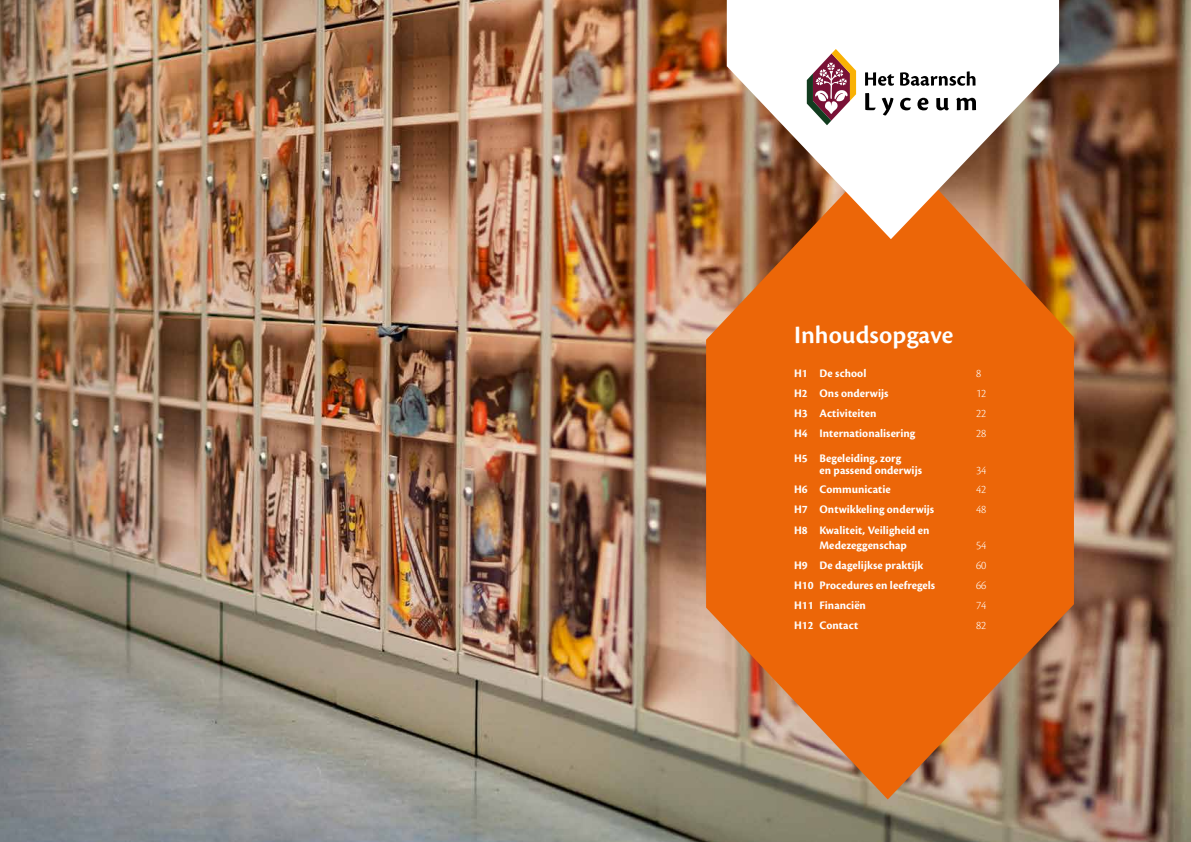
<style>
.page{position:relative;width:1191px;height:842px;background:#fff}
.page>*{position:absolute;margin:0;border:0;box-sizing:border-box;transform-origin:0 0}
.t1{font:600 26px "Cronos Pro";color:#fff}
.t2{font:700 12px/13px "Cronos Pro";letter-spacing:.005em;color:#fff}
.t3{font:300 12px "Cronos Pro";color:#fff}
</style>
<div class="page">
<img style="left:0;top:0;width:1191px;height:842px">
<svg style="left:706px;top:141px;width:368px;height:658px;background:#db6c1d"></svg>
<svg style="left:727px;top:0;width:332px;height:239px"></svg>
<svg style="left:865px;top:72px;width:29px;height:14px"></svg>
<svg style="left:900px;top:71px;width:75px;height:15px"></svg>
<svg style="left:865px;top:93px;width:10px;height:17px"></svg>
<svg style="left:881px;top:98px;width:12px;height:17px"></svg>
<svg style="left:900px;top:98px;width:10px;height:12px"></svg>
<svg style="left:917px;top:98px;width:11px;height:12px"></svg>
<svg style="left:936px;top:98px;width:12px;height:12px"></svg>
<svg style="left:956px;top:98px;width:20px;height:12px"></svg>
<svg style="left:807px;top:49px;width:49px;height:76px"></svg>
<h1 class="t1" style="left:794px;top:320px;width:161px">Inhoudsopgave</h1>
<p class="t2" style="left:794px;top:367px;width:74px">H1 De school</p>
<p class="t3" style="left:976px;top:367px;width:7px">8</p>
<p class="t2" style="left:794px;top:387px;width:96px">H2 Ons onderwijs</p>
<p class="t3" style="left:976px;top:387px;width:12px">12</p>
<p class="t2" style="left:794px;top:407px;width:84px">H3 Activiteiten</p>
<p class="t3" style="left:976px;top:407px;width:12px">22</p>
<p class="t2" style="left:794px;top:427px;width:123px">H4 Internationalisering</p>
<p class="t3" style="left:976px;top:427px;width:12px">28</p>
<p class="t2" style="left:819px;top:451px;width:104px;text-indent:-26px">H5 Begeleiding, zorg<br>en passend onderwijs</p>
<p class="t3" style="left:976px;top:464px;width:12px">34</p>
<p class="t2" style="left:794px;top:483px;width:98px">H6 Communicatie</p>
<p class="t3" style="left:976px;top:483px;width:12px">42</p>
<p class="t2" style="left:794px;top:503px;width:142px">H7 Ontwikkeling onderwijs</p>
<p class="t3" style="left:976px;top:503px;width:12px">48</p>
<p class="t2" style="left:794px;top:522px;width:137px;line-height:15px;text-align:center">H8 Kwaliteit, Veiligheid en<br>Medezeggenschap</p>
<p class="t3" style="left:976px;top:538px;width:12px">54</p>
<p class="t2" style="left:794px;top:558px;width:131px">H9 De dagelijkse praktijk</p>
<p class="t3" style="left:976px;top:558px;width:12px">60</p>
<p class="t2" style="left:794px;top:578px;width:143px">H10 Procedures en leefregels</p>
<p class="t3" style="left:976px;top:578px;width:12px">66</p>
<p class="t2" style="left:794px;top:598px;width:73px">H11 Financiën</p>
<p class="t3" style="left:976px;top:598px;width:12px">74</p>
<p class="t2" style="left:794px;top:618px;width:66px">H12 Contact</p>
<p class="t3" style="left:976px;top:618px;width:12px">82</p>
</div>
